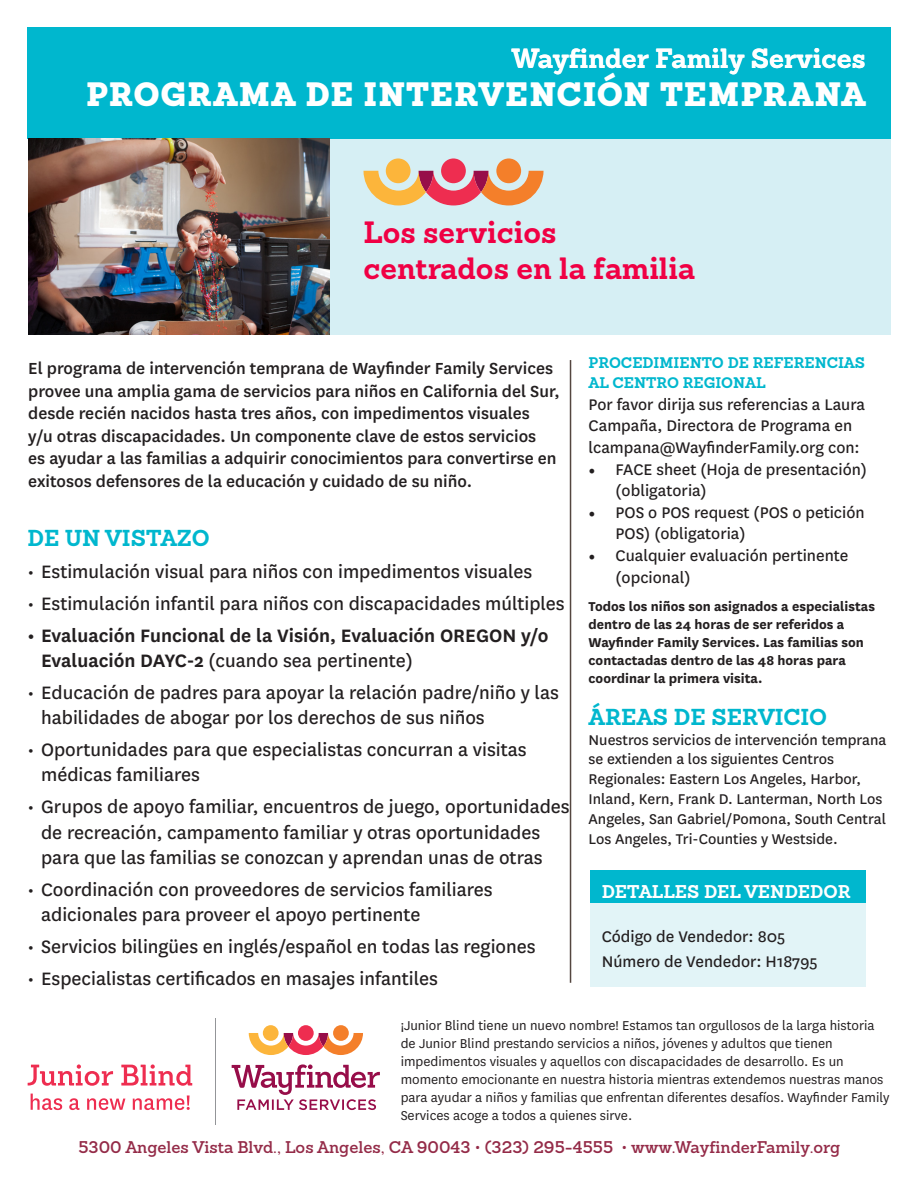
<style>
.page{position:relative;width:918px;height:1188px;background:#fff}
.page>*{position:absolute;margin:0;border:0;box-sizing:border-box;transform-origin:0 0}
.t1{font:900 33px "Sanchez";letter-spacing:.03em;color:#fff}
.t2{font:700 30px "Sanchez";color:#f00044}
.t3{font:700 27px "Sanchez";color:#fff}
.t4{font:700 22.5px "Sanchez";color:#00b7ce}
.t5{font:21px/25.2px "National";color:#231f20}
.t6{font:600 21px/25.2px "National";color:#231f20}
.t7{font:500 18.75px/22.5px "National";color:#231f20}
.t8{font:18px/21.6px "National";color:#231f20}
.t9{font:700 18px "Sanchez";color:#fff}
.t10{font:16.5px/19.8px "National";color:#231f20}
.t11{font:600 16.5px "Sanchez";color:#942b48}
.WFS_Newsletter_Story{font:15px/18px "National";color:#231f20}
.t12{font:700 15px/18px "National";color:#231f20}
.t13{font:700 15px "Sanchez";color:#00b7ce}
.s1{font-weight:400}
.s2{font-family:"Minion Pro"}
</style>
<div class="page">
<svg style="left:232px;top:1064px;width:148px;height:46px"></svg>
<svg style="left:249px;top:1025px;width:114px;height:30px"></svg>
<hr style="left:215px;top:1018px;width:1px;height:107px;background:#939598">
<svg style="left:28px;top:1064px;width:85px;height:22px"></svg>
<svg style="left:121px;top:1064px;width:71px;height:22px"></svg>
<svg style="left:31px;top:1094px;width:31px;height:16px"></svg>
<svg style="left:69px;top:1098px;width:10px;height:12px"></svg>
<svg style="left:87px;top:1098px;width:38px;height:12px"></svg>
<svg style="left:133px;top:1095px;width:57px;height:15px"></svg>
<div style="left:331px;top:27px;width:560px;height:308px;background:#d6eff4"></div>
<div style="left:28px;top:27px;width:863px;height:111px;background:#00b7ce"></div>
<img style="left:28px;top:138px;width:302px;height:197px">
<hr style="left:570px;top:360px;width:1px;height:623px;background:#544640">
<svg style="left:363px;top:158px;width:181px;height:47px"></svg>
<div style="left:590px;top:875px;width:276px;height:112px;background:#e2f4f7"></div>
<div style="left:590px;top:870px;width:276px;height:33px;background:#00b7ce"></div>
<p class="t3" style="left:512px;top:40px;width:355px">Wayfinder Family Services</p>
<p class="t1" style="left:86px;top:71px;width:781px">PROGRAMA DE INTERVENCIÓN TEMPRANA</p>
<p class="t2" style="left:363px;top:212px;width:195px">Los servicios</p>
<p class="t2" style="left:363px;top:248px;width:333px">centrados en la familia</p>
<p class="t7" style="left:28px;top:356px;width:533px">El programa de intervención temprana de Wayfinder Family Services provee una amplia gama de servicios para niños en California del Sur, desde recién nacidos hasta tres años, con impedimentos visuales<br>y/u otras discapacidades. Un componente clave de estos servicios<br>es ayudar a las familias a adquirir conocimientos para convertirse en exitosos defensores de la educación y cuidado de su niño.</p>
<p class="t4" style="left:28px;top:523px;width:184px">DE UN VISTAZO</p>
<p class="t5" style="left:28px;top:558px;width:506px">• Estimulación visual para niños con impedimentos visuales</p>
<p class="t5" style="left:28px;top:590px;width:539px">• Estimulación infantil para niños con discapacidades múltiples</p>
<p class="t6" style="left:41px;top:621px;width:509px;text-indent:-14px">• Evaluación Funcional de la Visión, Evaluación OREGON y/o<br>Evaluación DAYC-2 <span class="s1">(cuando sea pertinente)</span></p>
<p class="t5" style="left:41px;top:679px;width:519px;text-indent:-14px">• Educación de padres para apoyar la relación padre/niño y las habilidades de abogar por los derechos de sus niños</p>
<p class="t5" style="left:41px;top:736px;width:487px;text-indent:-14px">• Oportunidades para que especialistas concurran a visitas médicas familiares</p>
<p class="t5" style="left:41px;top:793px;width:530px;text-indent:-14px">• Grupos de apoyo familiar, encuentros de juego, oportunidades de recreación, campamento familiar y otras oportunidades para que las familias se conozcan y aprendan unas de otras</p>
<p class="t5" style="left:41px;top:876px;width:453px;text-indent:-14px">• Coordinación con proveedores de servicios familiares adicionales para proveer el apoyo pertinente</p>
<p class="t5" style="left:28px;top:933px;width:510px">• Servicios bilingües en inglés/español en todas las regiones</p>
<p class="t5" style="left:28px;top:965px;width:412px">• Especialistas certificados en masajes infantiles</p>
<p class="t13" style="left:589px;top:353px;width:278px">PROCEDIMIENTO DE REFERENCIAS</p>
<p class="t13" style="left:589px;top:373px;width:179px">AL CENTRO REGIONAL</p>
<p class="t8" style="left:589px;top:393px;width:278px">Por favor dirija sus referencias a Laura<br>Campaña, Directora de Programa en lcampana@WayfinderFamily.org con:</p>
<p class="t8" style="left:616px;top:457px;width:253px;text-indent:-27px"><span class="s2">•</span> FACE sheet (Hoja de presentación) (obligatoria)</p>
<p class="t8" style="left:616px;top:501px;width:251px;text-indent:-27px"><span class="s2">•</span> POS o POS request (POS o petición<br>POS) (obligatoria)</p>
<p class="t8" style="left:616px;top:544px;width:234px;text-indent:-27px"><span class="s2">•</span> Cualquier evaluación pertinente (opcional)</p>
<p class="t12" style="left:589px;top:597px;width:288px">Todos los niños son asignados a especialistas dentro de las 24 horas de ser referidos a Wayfinder Family Services. Las familias son contactadas dentro de las 48 horas para coordinar la primera visita.</p>
<p class="t4" style="left:589px;top:702px;width:240px">ÁREAS DE SERVICIO</p>
<p class="t10" style="left:589px;top:729px;width:299px">Nuestros servicios de intervención temprana se extienden a los siguientes Centros Regionales: Eastern Los Angeles, Harbor, Inland, Kern, Frank D. Lanterman, North Los Angeles, San Gabriel/Pomona, South Central Los Angeles, Tri-Counties y Westside.</p>
<p class="t9" style="left:602px;top:880px;width:250px">DETALLES DEL VENDEDOR</p>
<p class="t8" style="left:602px;top:924px;width:185px">Código de Vendedor: 805</p>
<p class="t8" style="left:602px;top:950px;width:217px">Número de Vendedor: H18795</p>
<p class="WFS_Newsletter_Story" style="left:401px;top:1015px;width:490px">¡Junior Blind tiene un nuevo nombre! Estamos tan orgullosos de la larga historia de Junior Blind prestando servicios a niños, jóvenes y adultos que tienen impedimentos visuales y aquellos con discapacidades de desarrollo. Es un momento emocionante en nuestra historia mientras extendemos nuestras manos para ayudar a niños y familias que enfrentan diferentes desafíos. Wayfinder Family Services acoge a todos a quienes sirve.</p>
<p class="t11" style="left:78px;top:1136px;width:763px">5300 Angeles Vista Blvd., Los Angeles, CA 90043 • (323) 295-4555 • www.WayfinderFamily.org</p>
</div>
